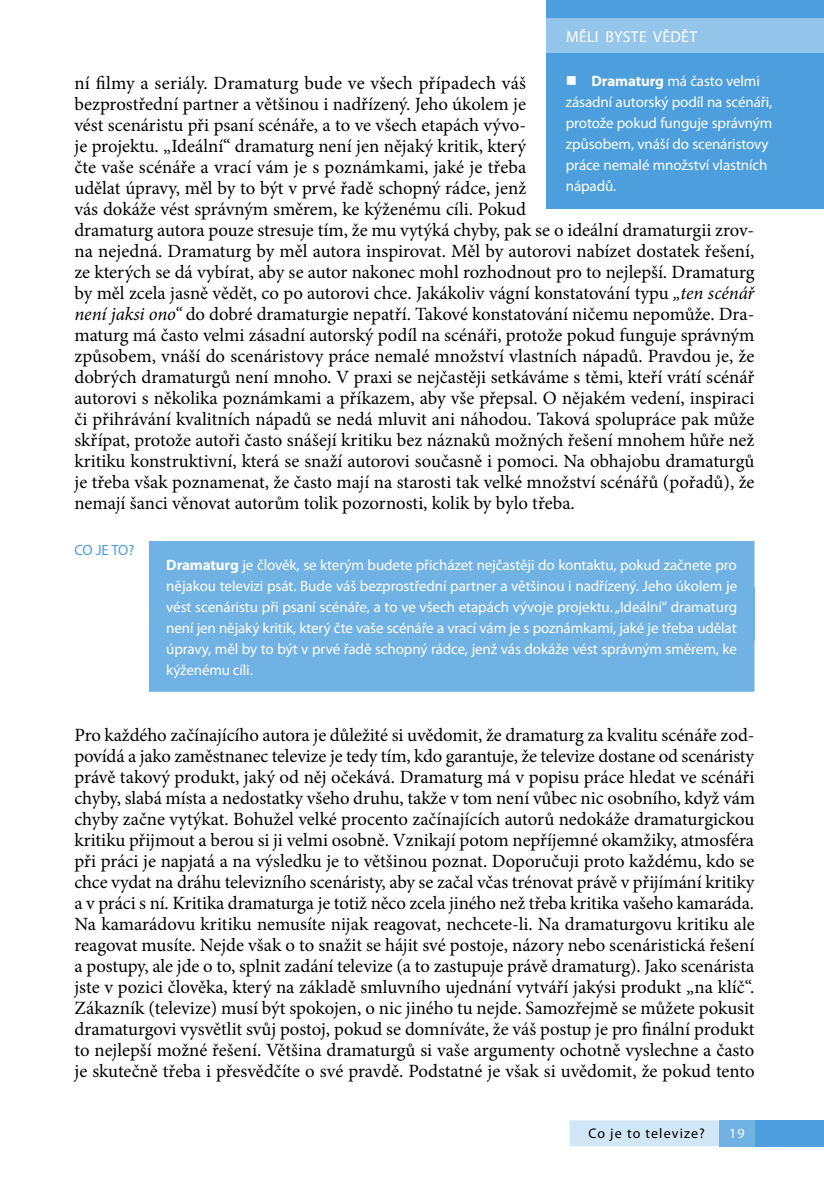
<style>
.page{position:relative;width:824px;height:1191px;background:#fff}
.page>*{position:absolute;margin:0;border:0;box-sizing:border-box;transform-origin:0 0}
.t1{font:18.72px/21px "Minion Pro";color:#000}
.t2{font:15.75px "Myriad Pro";letter-spacing:.02em;color:#fff}
.t3{font:15.05px/21px "Myriad Pro";letter-spacing:-.01em;color:#fff;text-align:justify}
.t4{font:14.88px "Myriad Pro";color:#4c9edc}
.t5{font:14px "Myriad Pro";letter-spacing:.08em;color:#000}
.t6{font:14px "Myriad Pro";color:#fff}
.s1{font-weight:700}
.s2{font-style:italic}
</style>
<div class="page">
<div style="left:754px;top:1120px;width:69px;height:26px;background:#4c9edc"></div>
<div style="left:569px;top:1120px;width:160px;height:26px;background:#d2e7f6"></div>
<div style="left:719px;top:1120px;width:35px;height:26px;background:#70b2e3"></div>
<div style="left:149px;top:587px;width:605px;height:53px;background:#70b2e3"></div>
<div style="left:149px;top:541px;width:605px;height:70px;background:#70b2e3"></div>
<div style="left:149px;top:622px;width:605px;height:70px;background:#70b2e3"></div>
<div style="left:546px;top:0;width:277px;height:208px;background:#4c9edc"></div>
<div style="left:546px;top:18px;width:277px;height:35px;background:#94c5ea"></div>
<p class="t2" style="left:566px;top:27px;width:66px">MĚLI BYSTE</p>
<p class="t2" style="left:653px;top:27px;width:46px">VĚDĚT</p>
<p class="t3" style="left:566px;top:70px;width:208px;text-align:left;text-indent:26px"><span class="s1">Dramaturg</span> má často velmi zásadní autorský podíl na scénáři, protože pokud funguje správným způsobem, vnáší do scenáristovy práce nemalé množství vlastních nápadů.</p>
<p class="t1" style="left:74px;top:73px;width:681px">ní filmy a seriály. Dramaturg bude ve všech případech váš<br>bezprostřední partner a většinou i nadřízený. Jeho úkolem je<br>vést scenáristu při psaní scénáře, a to ve všech etapách vývo-<br>je projektu. „Ideální“ dramaturg není jen nějaký kritik, který<br>čte vaše scénáře a vrací vám je s poznámkami, jaké je třeba<br>udělat úpravy, měl by to být v prvé řadě schopný rádce, jenž<br>vás dokáže vést správným směrem, ke kýženému cíli. Pokud<br>dramaturg autora pouze stresuje tím, že mu vytýká chyby, pak se o ideální dramaturgii zrov&shy;na nejedná. Dramaturg by měl autora inspirovat. Měl by autorovi nabízet dostatek řešení, ze kterých se dá vybírat, aby se autor nakonec mohl rozhodnout pro to nejlepší. Dramaturg by měl zcela jasně vědět, co po autorovi chce. Jakákoliv vágní konstatování typu <span class="s2">„ten scénář není jaksi ono“</span> do dobré dramaturgie nepatří. Takové konstatování ničemu nepomůže. Dra&shy;maturg má často velmi zásadní autorský podíl na scénáři, protože pokud funguje správným způsobem, vnáší do scenáristovy práce nemalé množství vlastních nápadů. Pravdou je, že dobrých dramaturgů není mnoho. V praxi se nejčastěji setkáváme s těmi, kteří vrátí scénář autorovi s několika poznámkami a příkazem, aby vše přepsal. O nějakém vedení, inspiraci či přihrávání kvalitních nápadů se nedá mluvit ani náhodou. Taková spolupráce pak může skřípat, protože autoři často snášejí kritiku bez náznaků možných řešení mnohem hůře než kritiku konstruktivní, která se snaží autorovi současně i pomoci. Na obhajobu dramaturgů je třeba však poznamenat, že často mají na starosti tak velké množství scénářů (pořadů), že nemají šanci věnovat autorům tolik pozornosti, kolik by bylo třeba.</p>
<p class="t4" style="left:74px;top:541px;width:61px">CO JE TO?</p>
<p class="t3" style="left:166px;top:554px;width:572px"><span class="s1">Dramaturg</span> je člověk, se kterým budete přicházet nejčastěji do kontaktu, pokud začnete pro nějakou televizi psát. Bude váš bezprostřední partner a většinou i nadřízený. Jeho úkolem je vést scenáristu při psaní scénáře, a to ve všech etapách vývoje projektu. „Ideální“ dramaturg není jen nějaký kritik, který čte vaše scénáře a vrací vám je s poznámkami, jaké je třeba udělat úpravy, měl by to být v prvé řadě schopný rádce, jenž vás dokáže vést správným směrem, ke kýženému cíli.</p>
<p class="t1" style="left:74px;top:724px;width:682px;text-align:justify">Pro každého začínajícího autora je důležité si uvědomit, že dramaturg za kvalitu scénáře zod&shy;povídá a jako zaměstnanec televize je tedy tím, kdo garantuje, že televize dostane od scenáristy právě takový produkt, jaký od něj očekává. Dramaturg má v popisu práce hledat ve scénáři chyby, slabá místa a nedostatky všeho druhu, takže v tom není vůbec nic osobního, když vám chyby začne vytýkat. Bohužel velké procento začínajících autorů nedokáže dramaturgickou kritiku přijmout a berou si ji velmi osobně. Vznikají potom nepříjemné okamžiky, atmosféra při práci je napjatá a na výsledku je to většinou poznat. Doporučuji proto každému, kdo se chce vydat na dráhu televizního scenáristy, aby se začal včas trénovat právě v přijímání kritiky a v práci s ní. Kritika dramaturga je totiž něco zcela jiného než třeba kritika vašeho kamaráda.<br>Na kamarádovu kritiku nemusíte nijak reagovat, nechcete-li. Na dramaturgovu kritiku ale reagovat musíte. Nejde však o to snažit se hájit své postoje, názory nebo scenáristická řešení a postupy, ale jde o to, splnit zadání televize (a to zastupuje právě dramaturg). Jako scenárista jste v pozici člověka, který na základě smluvního ujednání vytváří jakýsi produkt „na klíč“.<br>Zákazník (televize) musí být spokojen, o nic jiného tu nejde. Samozřejmě se můžete pokusit dramaturgovi vysvětlit svůj postoj, pokud se domníváte, že váš postup je pro finální produkt to nejlepší možné řešení. Většina dramaturgů si vaše argumenty ochotně vyslechne a často je skutečně třeba i přesvědčíte o své pravdě. Podstatné je však si uvědomit, že pokud tento</p>
<p class="t5" style="left:588px;top:1124px;width:118px">Co je to televize?</p>
<p class="t6" style="left:729px;top:1125px;width:17px">19</p>
</div>
